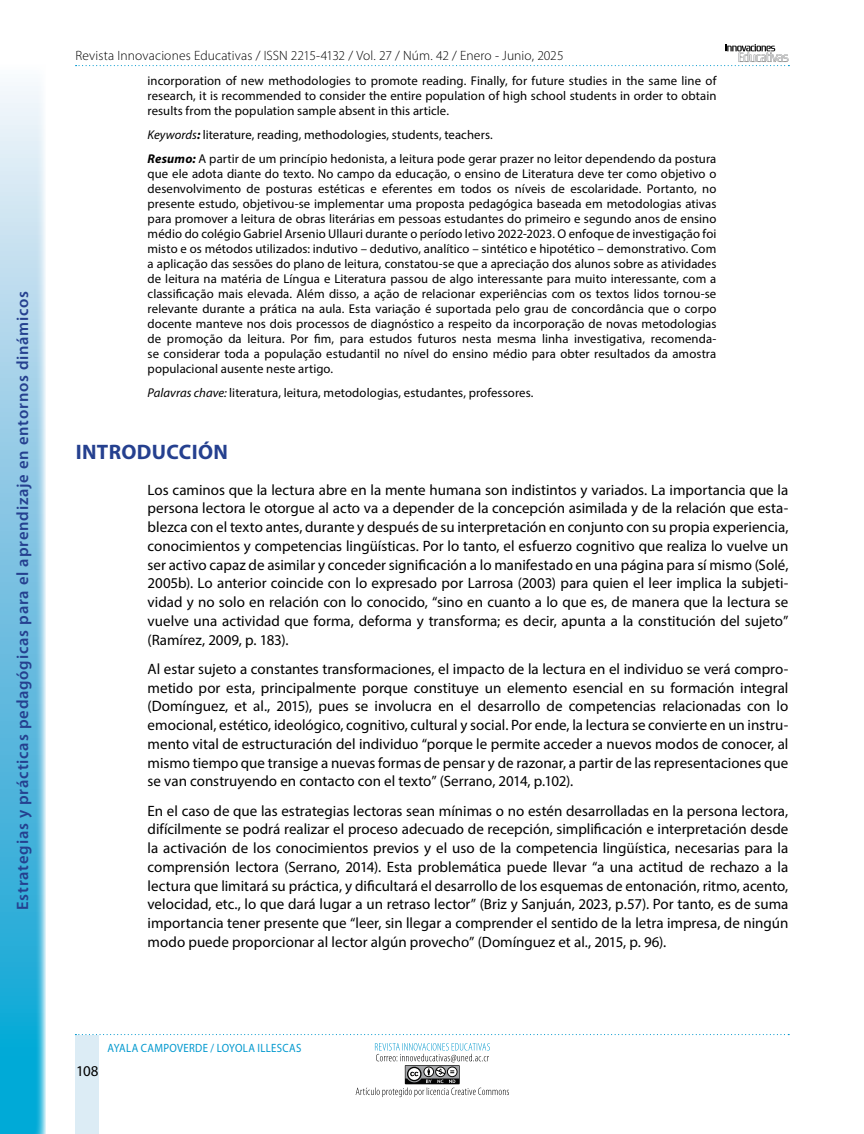
<style>
.page{position:relative;width:864px;height:1134px;background:#fff}
.page>*{position:absolute;margin:0;border:0;box-sizing:border-box;transform-origin:0 0}
.t1{font:700 21px "Myriad Pro";letter-spacing:.015em;color:#25408f}
.t2{font:600 16.5px "Myriad Pro";letter-spacing:.045em;color:#25408f}
.t3{font:15px/18.8px "Myriad Pro";color:#000;text-align:justify}
.t4{font:300 13.5px "Myriad Pro";letter-spacing:.01em;color:#000}
.t5{font:12.75px/15px "Myriad Pro";letter-spacing:.01em;color:#000;text-align:justify}
.t6{font:12px "Myriad Pro";letter-spacing:.03em;color:#0098ce;scale:.9 1}
.s1{font-style:italic}
.s2{font-weight:700;font-style:italic}
</style>
<div class="page">
<svg style="left:76px;top:44px;width:713px;height:22px"></svg>
<div style="left:76px;top:1035px;width:23px;height:99px;background:#dcecf5"></div>
<svg style="left:75px;top:1034px;width:714px;height:1px"></svg>
<svg style="left:356px;top:1043px;width:153px;height:54px"></svg>
<svg style="left:0;top:86px;width:46px;height:1048px;background:#7cc8e4"></svg>
<p class="t2" style="left:12px;top:910px;width:621px;rotate:-90deg">Estrategias y prácticas pedagógicas para el aprendizaje en entornos dinámicos</p>
<p class="t4" style="left:76px;top:47px;width:490px">Revista Innovaciones Educativas / ISSN 2215-4132 / Vol. 27 / Núm. 42 / Enero - Junio, 2025</p>
<p class="t5" style="left:148px;top:73px;width:570px">incorporation of new methodologies to promote reading. Finally, for future studies in the same line of research, it is recommended to consider the entire population of high school students in order to obtain results from the population sample absent in this article.</p>
<p class="t5" style="left:148px;top:123px;width:570px;line-height:24px"><span class="s1">Keywords</span><span class="s2">:</span> literature, reading, methodologies, students, teachers.<br><span class="s2">Resumo:</span> A partir de um princípio hedonista, a leitura pode gerar prazer no leitor dependendo da postura</p>
<p class="t5" style="left:148px;top:166px;width:570px">que ele adota diante do texto. No campo da educação, o ensino de Literatura deve ter como objetivo o desenvolvimento de posturas estéticas e eferentes em todos os níveis de escolaridade. Portanto, no presente estudo, objetivou-se implementar uma proposta pedagógica baseada em metodologias ativas para promover a leitura de obras literárias em pessoas estudantes do primeiro e segundo anos de ensino médio do colégio Gabriel Arsenio Ullauri durante o período letivo 2022-2023. O enfoque de investigação foi misto e os métodos utilizados: indutivo – dedutivo, analítico – sintético e hipotético – demonstrativo. Com a aplicação das sessões do plano de leitura, constatou-se que a apreciação dos alunos sobre as atividades de leitura na matéria de Língua e Literatura passou de algo interessante para muito interessante, com a classificação mais elevada. Além disso, a ação de relacionar experiências com os textos lidos tornou-se relevante durante a prática na aula. Esta variação é suportada pelo grau de concordância que o corpo docente manteve nos dois processos de diagnóstico a respeito da incorporação de novas metodologias de promoção da leitura. Por fim, para estudos futuros nesta mesma linha investigativa, recomenda&shy;se considerar toda a população estudantil no nível do ensino médio para obter resultados da amostra populacional ausente neste artigo.</p>
<p class="t5" style="left:148px;top:385px;width:387px"><span class="s1">Palavras chave:</span> literatura, leitura, metodologias, estudantes, professores.</p>
<h1 class="t1" style="left:76px;top:438px;width:154px">INTRODUCCIÓN</h1>
<p class="t3" style="left:148px;top:480px;width:642px">Los caminos que la lectura abre en la mente humana son indistintos y variados. La importancia que la persona lectora le otorgue al acto va a depender de la concepción asimilada y de la relación que esta&shy;blezca con el texto antes, durante y después de su interpretación en conjunto con su propia experiencia, conocimientos y competencias lingüísticas. Por lo tanto, el esfuerzo cognitivo que realiza lo vuelve un ser activo capaz de asimilar y conceder significación a lo manifestado en una página para sí mismo (Solé, 2005b). Lo anterior coincide con lo expresado por Larrosa (2003) para quien el leer implica la subjeti&shy;vidad y no solo en relación con lo conocido, “sino en cuanto a lo que es, de manera que la lectura se vuelve una actividad que forma, deforma y transforma; es decir, apunta a la constitución del sujeto” (Ramírez, 2009, p. 183).</p>
<p class="t3" style="left:148px;top:659px;width:642px">Al estar sujeto a constantes transformaciones, el impacto de la lectura en el individuo se verá compro&shy;metido por esta, principalmente porque constituye un elemento esencial en su formación integral (Domínguez, et al., 2015), pues se involucra en el desarrollo de competencias relacionadas con lo emocional, estético, ideológico, cognitivo, cultural y social. Por ende, la lectura se convierte en un instru&shy;mento vital de estructuración del individuo “porque le permite acceder a nuevos modos de conocer, al mismo tiempo que transige a nuevas formas de pensar y de razonar, a partir de las representaciones que se van construyendo en contacto con el texto” (Serrano, 2014, p.102).</p>
<p class="t3" style="left:148px;top:801px;width:642px">En el caso de que las estrategias lectoras sean mínimas o no estén desarrolladas en la persona lectora, difícilmente se podrá realizar el proceso adecuado de recepción, simplificación e interpretación desde la activación de los conocimientos previos y el uso de la competencia lingüística, necesarias para la comprensión lectora (Serrano, 2014). Esta problemática puede llevar “a una actitud de rechazo a la lectura que limitará su práctica, y dificultará el desarrollo de los esquemas de entonación, ritmo, acento, velocidad, etc., lo que dará lugar a un retraso lector” (Briz y Sanjuán, 2023, p.57). Por tanto, es de suma importancia tener presente que “leer, sin llegar a comprender el sentido de la letra impresa, de ningún modo puede proporcionar al lector algún provecho” (Domínguez et al., 2015, p. 96).</p>
<p class="t3" style="left:76px;top:1061px;width:24px">108</p>
<p class="t6" style="left:108px;top:1040px;width:217px">AYALA CAMPOVERDE / LOYOLA ILLESCAS</p>
</div>
